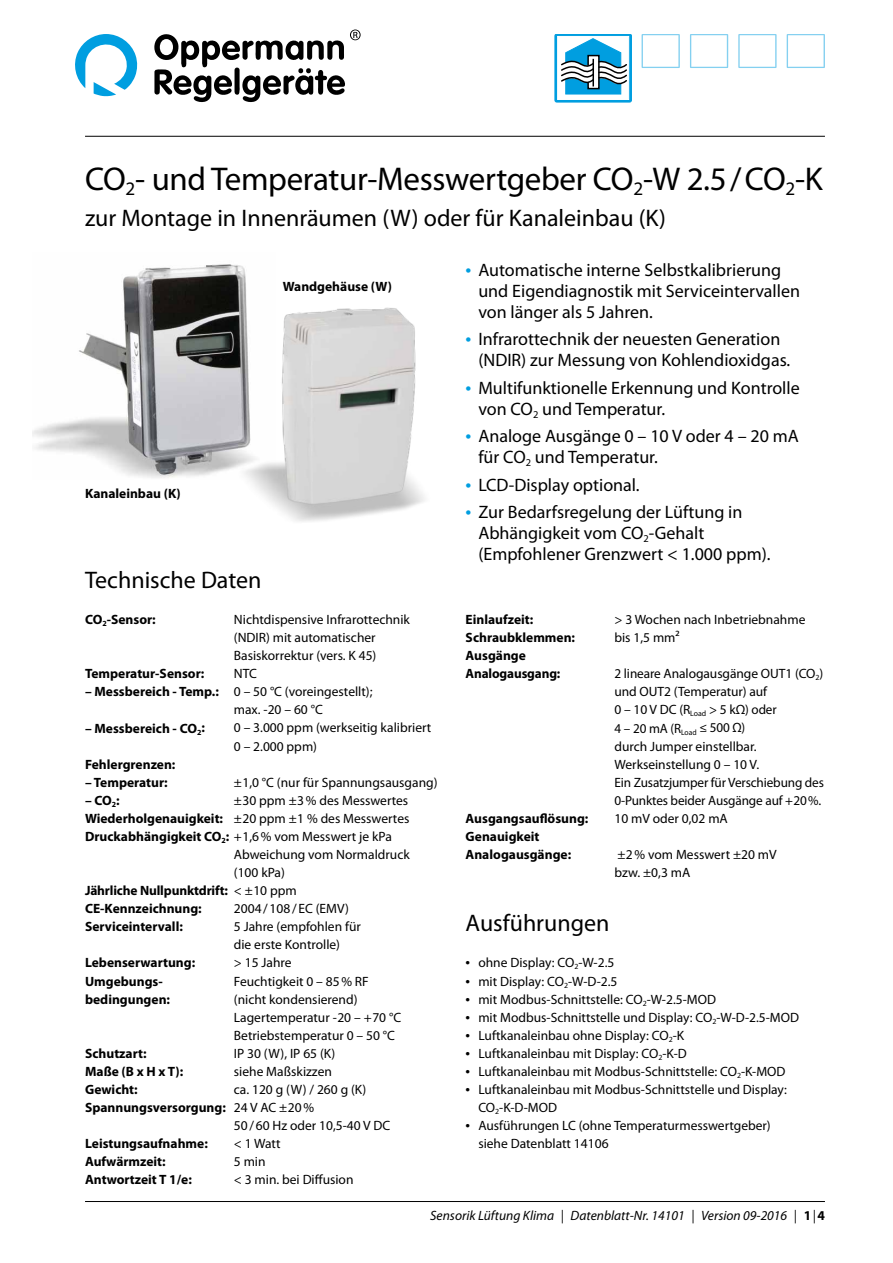
<style>
.page{position:relative;width:893px;height:1263px;background:#fff}
.page>*{position:absolute;margin:0;border:0;box-sizing:border-box;transform-origin:0 0}
.t1{font:33px "Myriad Pro";letter-spacing:-.01em;color:#000}
.t2{font:24px "Myriad Pro";color:#000}
.t3{font:18px/21px "Myriad Pro";color:#000}
.t4{font:13.5px/18.1px "Myriad Pro";color:#000}
.t5{font:700 13.5px/18px "Myriad Pro";color:#000}
.t6{font:italic 13.5px "Myriad Pro";color:#000}
.s1{font-weight:700}
.s2{font-weight:400}
.s3{font-size:21px;color:#009ee0}
.s4{font-size:16.5px}
.s5{font-weight:700;font-style:normal}
</style>
<div class="page">
<hr style="left:85px;top:136px;width:740px;height:1px;background:#000">
<svg style="left:690px;top:34px;width:38px;height:34px"></svg>
<svg style="left:642px;top:34px;width:38px;height:34px"></svg>
<svg style="left:738px;top:34px;width:39px;height:34px"></svg>
<svg style="left:787px;top:34px;width:38px;height:34px"></svg>
<div style="left:555px;top:34px;width:76px;height:68px;background:linear-gradient(to bottom,#eaf6fc,#e9f6fc);border-radius:2px"></div>
<div style="left:555px;top:34px;width:76px;height:68px;border:1px solid #009ee0;border-radius:2px"></div>
<div style="left:558px;top:36px;width:71px;height:63px;background:#fff;border:1px solid #fff"></div>
<svg style="left:561px;top:38px;width:67px;height:57px"></svg>
<hr style="left:85px;top:1201px;width:740px;height:1px;background:#000">
<svg style="left:75px;top:34px;width:63px;height:63px"></svg>
<svg style="left:154px;top:30px;width:207px;height:72px"></svg>
<img style="left:32px;top:264px;width:214px;height:214px">
<img style="left:230px;top:297px;width:195px;height:225px">
<h1 class="t1" style="left:85px;top:159px;width:739px">CO<sub>2</sub>- und Temperatur-Messwertgeber CO<sub>2</sub>-W 2.5/CO<sub>2</sub>-K</h1>
<h2 class="t2" style="left:85px;top:204px;width:582px">zur Montage in Innenräumen (W) oder für Kanaleinbau (K)</h2>
<p class="t5" style="left:85px;top:484px;width:97px">Kanaleinbau (K)</p>
<p class="t5" style="left:283px;top:277px;width:111px">Wandgehäuse (W)</p>
<h2 class="t2" style="left:85px;top:565px;width:178px">Technische Daten</h2>
<p class="t5" style="left:85px;top:610px;width:72px">CO<sub>2</sub>-Sensor:</p>
<p class="t4" style="left:234px;top:610px;width:178px">Nichtdispensive Infrarottechnik (NDIR) mit automatischer<br>Basiskorrektur (vers. K 45)</p>
<p class="t5" style="left:85px;top:664px;width:121px">Temperatur-Sensor:</p>
<p class="t4" style="left:234px;top:664px;width:25px">NTC</p>
<p class="t4" style="left:234px;top:682px;width:140px;text-indent:-149px"><span class="s1">– Messbereich - Temp.:</span> 0 – 50 °C (voreingestellt); max. -20 – 60 °C</p>
<p class="t5" style="left:85px;top:718px;width:121px">– Messbereich - CO<sub>2</sub>:</p>
<p class="t4" style="left:234px;top:719px;width:199px">0 – 3.000 ppm (werkseitig kalibriert<br>0 – 2.000 ppm)</p>
<p class="t5" style="left:85px;top:755px;width:92px">Fehlergrenzen:</p>
<p class="t5" style="left:85px;top:773px;width:84px">– Temperatur:</p>
<p class="t4" style="left:234px;top:773px;width:205px">±1,0 °C (nur für Spannungsausgang)</p>
<p class="t5" style="left:85px;top:791px;width:36px">– CO<sub>2</sub>:</p>
<p class="t4" style="left:234px;top:791px;width:176px">±30 ppm ±3% des Messwertes</p>
<p class="t4" style="left:85px;top:809px;width:326px"><span class="s1">Wiederholgenauigkeit:</span> ±20 ppm ±1 % des Messwertes</p>
<p class="t4" style="left:85px;top:827px;width:308px"><span class="s1">Druckabhängigkeit CO</span><sub>2</sub><span class="s1">:</span> +1,6% vom Messwert je kPa</p>
<p class="t4" style="left:234px;top:845px;width:177px">Abweichung vom Normaldruck</p>
<p class="t4" style="left:234px;top:863px;width:52px">(100 kPa)</p>
<p class="t5" style="left:85px;top:881px;width:213px">Jährliche Nullpunktdrift: <span class="s2">&lt; ±10 ppm</span></p>
<p class="t5" style="left:85px;top:899px;width:118px">CE-Kennzeichnung:</p>
<p class="t4" style="left:234px;top:899px;width:117px">2004/108/ EC (EMV)</p>
<p class="t5" style="left:85px;top:917px;width:99px">Serviceintervall:</p>
<p class="t4" style="left:234px;top:917px;width:128px">5 Jahre (empfohlen für die erste Kontrolle)</p>
<p class="t5" style="left:85px;top:953px;width:112px">Lebenserwartung:</p>
<p class="t4" style="left:234px;top:954px;width:59px">&gt; 15 Jahre</p>
<p class="t5" style="left:85px;top:971px;width:79px">Umgebungs-</p>
<p class="t4" style="left:234px;top:972px;width:136px">Feuchtigkeit 0 – 85% RF</p>
<p class="t5" style="left:85px;top:990px;width:87px">bedingungen:</p>
<p class="t4" style="left:234px;top:990px;width:169px">(nicht kondensierend)<br>Lagertemperatur -20 – +70 °C<br>Betriebstemperatur 0 – 50 °C</p>
<p class="t5" style="left:85px;top:1044px;width:63px">Schutzart:</p>
<p class="t4" style="left:234px;top:1044px;width:103px">IP 30 (W), IP 65 (K)</p>
<p class="t5" style="left:85px;top:1062px;width:100px">Maße (B x H x T):</p>
<p class="t4" style="left:234px;top:1062px;width:100px">siehe Maßskizzen</p>
<p class="t5" style="left:85px;top:1080px;width:54px">Gewicht:</p>
<p class="t4" style="left:234px;top:1080px;width:134px">ca. 120 g (W) / 260 g (K)</p>
<p class="t5" style="left:85px;top:1098px;width:231px">Spannungsversorgung: <span class="s2">24 V AC ±20%</span></p>
<p class="t4" style="left:234px;top:1116px;width:158px">50/60 Hz oder 10,5-40 V DC</p>
<p class="t5" style="left:85px;top:1134px;width:124px">Leistungsaufnahme:</p>
<p class="t4" style="left:234px;top:1134px;width:48px">&lt; 1 Watt</p>
<p class="t5" style="left:85px;top:1152px;width:82px">Aufwärmzeit:</p>
<p class="t4" style="left:234px;top:1152px;width:33px">5 min</p>
<p class="t5" style="left:85px;top:1170px;width:108px">Antwortzeit T 1/e:</p>
<p class="t4" style="left:234px;top:1170px;width:121px">&lt; 3 min. bei Diffusion</p>
<h3 class="t3" style="left:478px;top:259px;width:323px;text-indent:-13px"><span class="s3">•</span> Automatische interne Selbstkalibrierung und Eigendiagnostik mit Serviceintervallen von länger als 5 Jahren.</h3>
<h3 class="t3" style="left:478px;top:329px;width:313px;text-indent:-13px"><span class="s3">•</span> Infrarottechnik der neuesten Generation (NDIR) zur Messung von Kohlendioxidgas.</h3>
<h3 class="t3" style="left:478px;top:377px;width:323px;text-indent:-13px"><span class="s3">•</span> Multifunktionelle Erkennung und Kontrolle von CO<sub>2</sub> und Temperatur.</h3>
<h3 class="t3" style="left:478px;top:425px;width:322px;text-indent:-13px"><span class="s3">•</span> Analoge Ausgänge 0 – 10 V oder 4 – 20 mA für CO<sub>2</sub> und Temperatur.</h3>
<h3 class="t3" style="left:466px;top:474px;width:176px"><span class="s3">•</span> LCD-Display optional.</h3>
<h3 class="t3" style="left:478px;top:501px;width:294px;text-indent:-13px"><span class="s3">•</span> Zur Bedarfsregelung der Lüftung in<br>Abhängigkeit vom CO<sub>2</sub>-Gehalt (Empfohlener Grenzwert &lt; 1.000 ppm).</h3>
<p class="t5" style="left:466px;top:610px;width:69px">Einlaufzeit:</p>
<p class="t4" style="left:614px;top:610px;width:193px">&gt; 3 Wochen nach Inbetriebnahme</p>
<p class="t5" style="left:466px;top:628px;width:111px">Schraubklemmen:</p>
<p class="t4" style="left:614px;top:628px;width:67px">bis 1,5 mm²</p>
<p class="t5" style="left:466px;top:646px;width:96px">Ausgänge<br>Analogausgang:</p>
<p class="t4" style="left:614px;top:664px;width:211px">2 lineare Analogausgänge OUT1 (CO<sub>2</sub>) und OUT2 (Temperatur) auf<br>0 – 10 V DC (R<sub>Load</sub> &gt; 5 kΩ) oder<br>4 – 20 mA (R<sub>Load</sub> ≤ 500 Ω)<br>durch Jumper einstellbar.<br>Werkseinstellung 0 – 10 V.<br>Ein Zusatzjumper für Verschiebung des<br>0-Punktes beider Ausgänge auf +20%.</p>
<p class="t5" style="left:466px;top:809px;width:124px">Ausgangsauflösung:</p>
<p class="t4" style="left:614px;top:809px;width:115px">10 mV oder 0,02 mA</p>
<p class="t5" style="left:466px;top:827px;width:107px">Genauigkeit<br>Analogausgänge:</p>
<p class="t4" style="left:614px;top:845px;width:164px">±2% vom Messwert ±20 mV bzw. ±0,3 mA</p>
<h2 class="t2" style="left:466px;top:908px;width:145px">Ausführungen</h2>
<p class="t4" style="left:466px;top:954px;width:150px"><span class="s4">•</span> ohne Display: CO<sub>2</sub>-W-2.5</p>
<p class="t4" style="left:466px;top:972px;width:153px"><span class="s4">•</span> mit Display: CO<sub>2</sub>-W-D-2.5</p>
<p class="t4" style="left:466px;top:990px;width:252px"><span class="s4">•</span> mit Modbus-Schnittstelle: CO<sub>2</sub>-W-2.5-MOD</p>
<p class="t4" style="left:466px;top:1008px;width:335px"><span class="s4">•</span> mit Modbus-Schnittstelle und Display: CO<sub>2</sub>-W-D-2.5-MOD</p>
<p class="t4" style="left:466px;top:1026px;width:220px"><span class="s4">•</span> Luftkanaleinbau ohne Display: CO<sub>2</sub>-K</p>
<p class="t4" style="left:466px;top:1044px;width:223px"><span class="s4">•</span> Luftkanaleinbau mit Display: CO<sub>2</sub>-K-D</p>
<p class="t4" style="left:466px;top:1062px;width:321px"><span class="s4">•</span> Luftkanaleinbau mit Modbus-Schnittstelle: CO<sub>2</sub>-K-MOD</p>
<p class="t4" style="left:478px;top:1080px;width:310px;text-indent:-13px"><span class="s4">•</span> Luftkanaleinbau mit Modbus-Schnittstelle und Display:<br>CO<sub>2</sub>-K-D-MOD</p>
<p class="t4" style="left:478px;top:1116px;width:294px;text-indent:-13px"><span class="s4">•</span> Ausführungen LC (ohne Temperaturmesswertgeber) siehe Datenblatt 14106</p>
<p class="t6" style="left:430px;top:1207px;width:396px">Sensorik Lüftung Klima | Datenblatt-Nr. 14101 | Version 09-2016 | <span class="s5">1</span>|<span class="s5">4</span></p>
</div>
